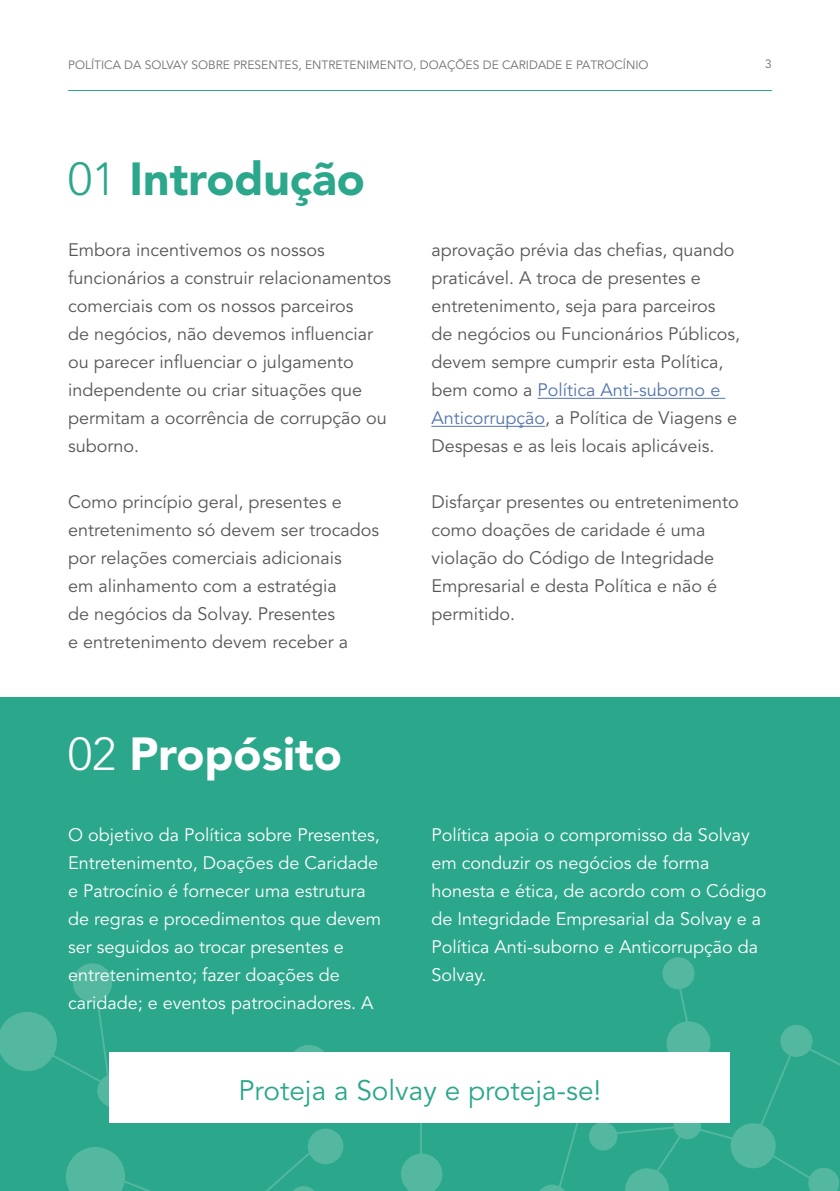
<style>
.page{position:relative;width:840px;height:1191px;background:#fff}
.page>*{position:absolute;margin:0;border:0;box-sizing:border-box;transform-origin:0 0}
.t1{font:900 46px "Avenir";color:#2ba78b}
.t2{font:900 46px "Avenir";color:#fff}
.t3{font:28px "Avenir";color:#2ba78b}
.t4{font:18px/28px "Avenir";color:#575756}
.t5{font:18px/28px "Avenir";color:#fff}
.t6{font:12px "Avenir";color:#706f6f}
.s1{font-weight:300}
.s2{color:#5576af}
</style>
<div class="page">
<hr style="left:68px;top:90px;width:703px;height:1px;background:#2ba78b">
<div style="left:0;top:697px;width:839px;height:494px;background:#2ba78b"></div>
<hr style="left:537px;top:398px;width:188px;height:1px;background:#5576af">
<hr style="left:431px;top:426px;width:114px;height:1px;background:#5576af">
<svg style="left:568px;top:1066px;width:271px;height:122px"></svg>
<svg style="left:752px;top:1040px;width:87px;height:104px"></svg>
<svg style="left:0;top:987px;width:112px;height:95px"></svg>
<svg style="left:97px;top:1074px;width:33px;height:33px"></svg>
<div style="left:73px;top:963px;width:39px;height:39px;background:#54b8a1;border-radius:50%"></div>
<div style="left:588px;top:1122px;width:29px;height:28px;background:#54b8a1;border-radius:50%"></div>
<svg style="left:624px;top:983px;width:67px;height:208px"></svg>
<div style="left:673px;top:1112px;width:27px;height:27px;background:#54b8a1;border-radius:50%"></div>
<div style="left:666px;top:1021px;width:44px;height:44px;background:#54b8a1;border-radius:50%"></div>
<div style="left:662px;top:957px;width:32px;height:32px;background:#54b8a1;border-radius:50%"></div>
<div style="left:780px;top:1024px;width:32px;height:33px;background:#54b8a1;border-radius:50%"></div>
<div style="left:730px;top:1123px;width:45px;height:45px;background:#54b8a1;border-radius:50%"></div>
<svg style="left:799px;top:1167px;width:39px;height:24px"></svg>
<div style="left:288px;top:1045px;width:41px;height:41px;background:#54b8a1;border-radius:50%"></div>
<svg style="left:66px;top:1102px;width:502px;height:89px"></svg>
<div style="left:110px;top:1052px;width:619px;height:71px;background:#fff"></div>
<p class="t6" style="left:68px;top:56px;width:581px">POLÍTICA DA SOLVAY SOBRE PRESENTES, ENTRETENIMENTO, DOAÇÕES DE CARIDADE E PATROCÍNIO</p>
<p class="t6" style="left:764px;top:55px;width:8px">3</p>
<h1 class="t1" style="left:68px;top:145px;width:298px"><span class="s1">01</span> Introdução</h1>
<p class="t4" style="left:68px;top:236px;width:324px">Embora incentivemos os nossos funcionários a construir relacionamentos comerciais com os nossos parceiros<br>de negócios, não devemos influenciar ou parecer influenciar o julgamento independente ou criar situações que permitam a ocorrência de corrupção ou suborno.</p>
<p class="t4" style="left:68px;top:488px;width:312px">Como princípio geral, presentes e entretenimento só devem ser trocados por relações comerciais adicionais<br>em alinhamento com a estratégia<br>de negócios da Solvay. Presentes<br>e entretenimento devem receber a</p>
<h1 class="t2" style="left:68px;top:720px;width:275px"><span class="s1">02</span> Propósito</h1>
<p class="t4" style="left:431px;top:236px;width:310px">aprovação prévia das chefias, quando praticável. A troca de presentes e entretenimento, seja para parceiros de negócios ou Funcionários Públicos, devem sempre cumprir esta Política, bem como a <span class="s2">Política Anti-suborno e Anticorrupção</span>, a Política de Viagens e Despesas e as leis locais aplicáveis.</p>
<p class="t4" style="left:431px;top:488px;width:309px">Disfarçar presentes ou entretenimento como doações de caridade é uma violação do Código de Integridade<br>Empresarial e desta Política e não é permitido.</p>
<p class="t5" style="left:68px;top:821px;width:314px">O objetivo da Política sobre Presentes, Entretenimento, Doações de Caridade e Patrocínio é fornecer uma estrutura de regras e procedimentos que devem ser seguidos ao trocar presentes e entretenimento; fazer doações de caridade; e eventos patrocinadores. A</p>
<p class="t5" style="left:431px;top:821px;width:336px">Política apoia o compromisso da Solvay em conduzir os negócios de forma honesta e ética, de acordo com o Código de Integridade Empresarial da Solvay e a Política Anti-suborno e Anticorrupção da Solvay.</p>
<h2 class="t3" style="left:238px;top:1069px;width:364px">Proteja a Solvay e proteja-se!</h2>
</div>
